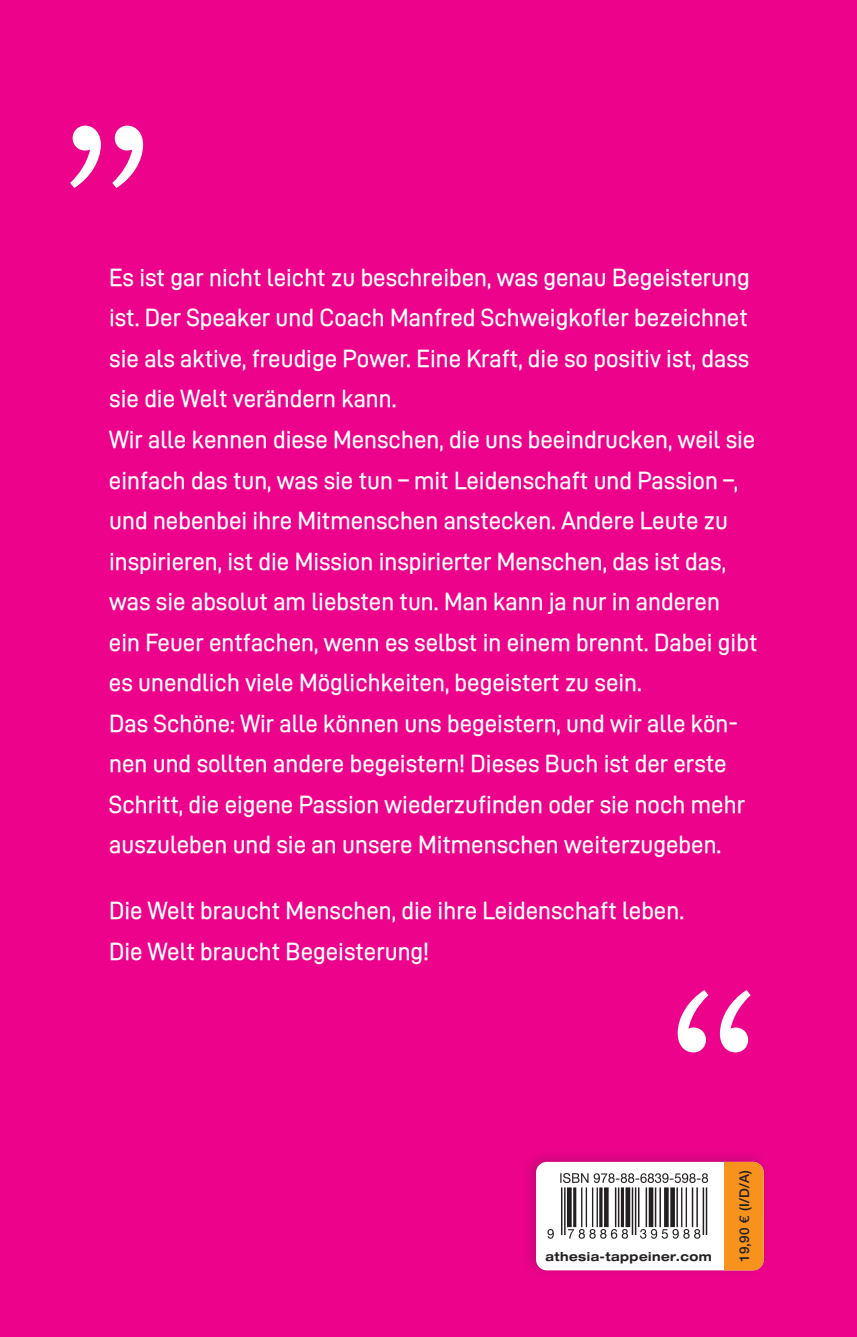
<style>
.page{position:relative;width:857px;height:1337px;background:#fff}
.page>*{position:absolute;margin:0;border:0;box-sizing:border-box;transform-origin:0 0}
.t1{font:224.33px "Meret Pro";color:#fff}
.t2{font:24.75px/40.5px "D DIN PRO Medium";color:#fff}
.t3{font:500 13.5px "Helvetica Neue LT Std";color:#231f20}
.t4{font:700 expanded 12.38px "Helvetica Neue LT Std";letter-spacing:.04em;color:#231f20;scale:.93 1}
</style>
<div class="page">
<div style="left:0;top:0;width:857px;height:1336px;background:#ed028c"></div>
<div style="left:519px;top:1146px;width:252px;height:133px;background:#231f20;opacity:.2"></div>
<div style="left:536px;top:1161px;width:228px;height:108px;background:#fff;border-radius:11px"></div>
<div style="left:725px;top:1161px;width:39px;height:108px;background:#f7931d"></div>
<img style="left:547px;top:1173px;width:161px;height:64px">
<h1 class="t1" style="left:62px;top:-90px;width:90px">„</h1>
<p class="t2" style="left:109px;top:257px;width:650px">Es ist gar nicht leicht zu beschreiben, was genau Begeisterung ist. Der Speaker und Coach Manfred Schweigkofler bezeichnet sie als aktive, freudige Power. Eine Kraft, die so positiv ist, dass sie die Welt verändern kann.<br>Wir alle kennen diese Menschen, die uns beeindrucken, weil sie einfach das tun, was sie tun – mit Leidenschaft und Passion –, und nebenbei ihre Mitmenschen anstecken. Andere Leute zu inspirieren, ist die Mission inspirierter Menschen, das ist das, was sie absolut am liebsten tun. Man kann ja nur in anderen<br>ein Feuer entfachen, wenn es selbst in einem brennt. Dabei gibt es unendlich viele Möglichkeiten, begeistert zu sein.<br>Das Schöne: Wir alle können uns begeistern, und wir alle kön&shy;nen und sollten andere begeistern! Dieses Buch ist der erste Schritt, die eigene Passion wiederzufinden oder sie noch mehr auszuleben und sie an unsere Mitmenschen weiterzugeben.</p>
<p class="t2" style="left:109px;top:889px;width:577px">Die Welt braucht Menschen, die ihre Leidenschaft leben.<br>Die Welt braucht Begeisterung!</p>
<h1 class="t1" style="left:670px;top:922px;width:90px">“</h1>
<p class="t4" style="left:545px;top:1248px;width:180px">athesia-tappeiner.com</p>
<p class="t3" style="left:736px;top:1261px;width:94px;rotate:-90deg">19,90 € (I/D/A)</p>
</div>
